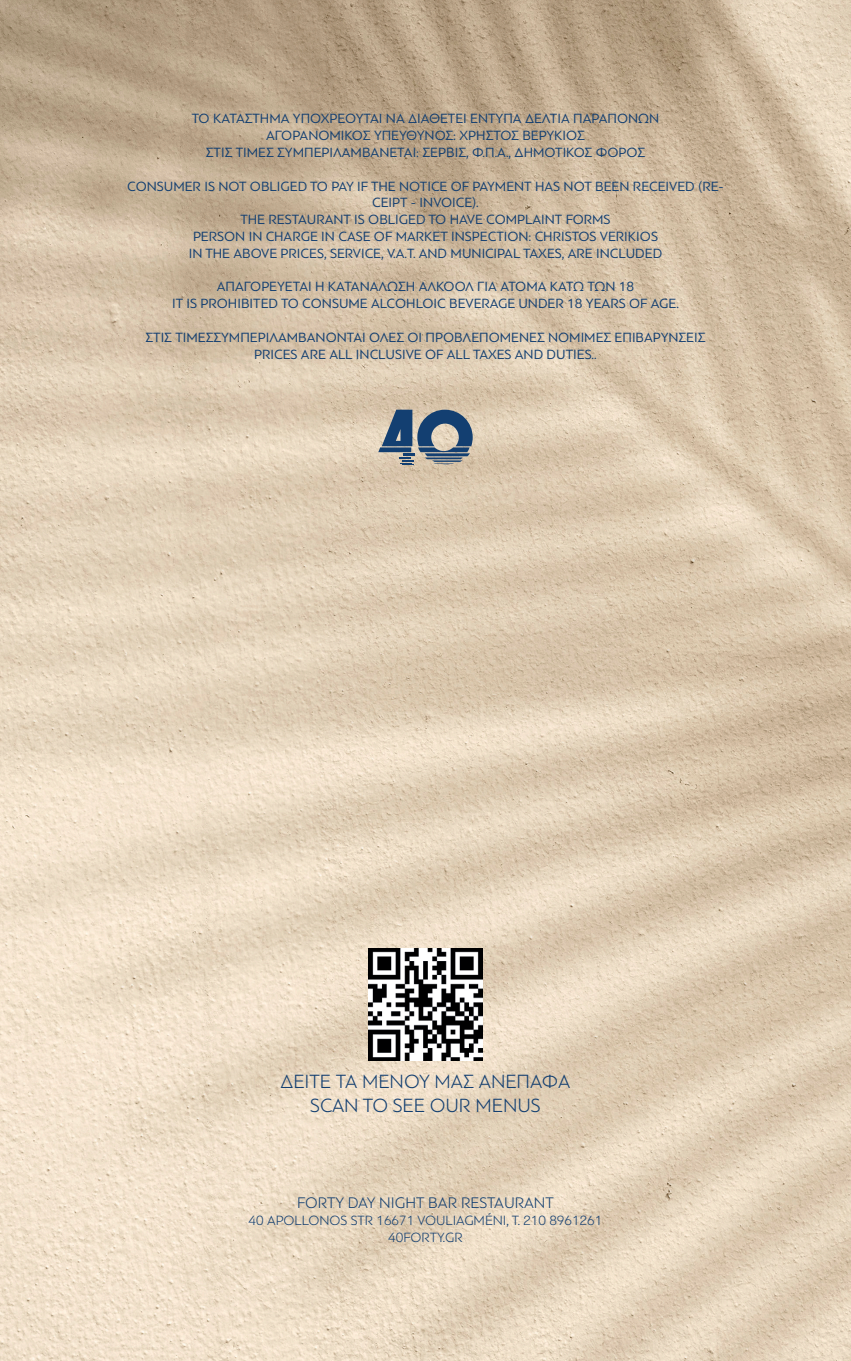
<style>
.page{position:relative;width:851px;height:1361px;background:#fff}
.page>*{position:absolute;margin:0;border:0;box-sizing:border-box;transform-origin:0 0}
.t1{font:300 20px "PF Bague Sans Pro";color:#133f71}
.t2{font:300 16px "PF Bague Sans Pro";color:#133f71}
.t3{font:14px/16.8px "PF Bague Sans Pro";color:#133f71;text-align:center}
.t4{font:300 14px "PF Bague Sans Pro";color:#133f71}
</style>
<div class="page">
<img style="left:0;top:0;width:850px;height:1361px">
<img style="left:369px;top:948px;width:113px;height:113px">
<svg style="left:378px;top:410px;width:94px;height:56px;background:#778592"></svg>
<p class="t3" style="left:192px;top:110px;width:469px">ΤΟ ΚΑΤΆΣΤΗΜΑ ΥΠΟΧΡΕΟΎΤΑΙ ΝΑ ΔΙΑΘΈΤΕΙ ΈΝΤΥΠΑ ΔΕΛΤΊΑ ΠΑΡΑΠΌΝΩΝ</p>
<p class="t3" style="left:266px;top:127px;width:320px">ΑΓΟΡΑΝΟΜΙΚΌΣ ΥΠΕΎΘΥΝΟΣ: ΧΡΉΣΤΟΣ ΒΕΡΎΚΙΟΣ</p>
<p class="t3" style="left:206px;top:144px;width:440px">ΣΤΙΣ ΤΙΜΈΣ ΣΥΜΠΕΡΙΛΑΜΒΆΝΕΤΑΙ: ΣΈΡΒΙΣ, Φ.Π.Α., ΔΗΜΟΤΙΚΌΣ ΦΌΡΟΣ</p>
<p class="t3" style="left:127px;top:178px;width:598px">CONSUMER IS NOT OBLIGED TO PAY IF THE NOTICE OF PAYMENT HAS NOT BEEN RECEIVED (RE-<br>CEIPT - INVOICE).</p>
<p class="t3" style="left:240px;top:211px;width:371px">THE RESTAURANT IS OBLIGED TO HAVE COMPLAINT FORMS</p>
<p class="t3" style="left:193px;top:228px;width:466px">PERSON IN CHARGE IN CASE OF MARKET INSPECTION: CHRISTOS VERIKIOS</p>
<p class="t3" style="left:189px;top:245px;width:475px">IN THE ABOVE PRICES, SERVICE, V.A.T. AND MUNICIPAL TAXES, ARE INCLUDED</p>
<p class="t3" style="left:217px;top:278px;width:419px">AΠΑΓΟΡΕΎΕΤΑΙ Η ΚΑΤΑΝΆΛΩΣΗ ΑΛΚΌΟΛ ΓΙΑ ΆΤΟΜΑ ΚΆΤΩ ΤΩΝ 18</p>
<p class="t3" style="left:172px;top:295px;width:508px">IT IS PROHIBITED TO CONSUME ALCOHLOIC BEVERAGE UNDER 18 YEARS OF AGE.</p>
<p class="t3" style="left:145px;top:329px;width:561px">ΣΤΙΣ ΤΙΜΈΣΣΥΜΠΕΡΙΛΑΜΒΆΝΟΝΤΑΙ ΌΛΕΣ ΟΙ ΠΡΟΒΛΕΠΌΜΕΝΕΣ ΝΌΜΙΜΕΣ ΕΠΙΒΑΡΎΝΣΕΙΣ</p>
<p class="t3" style="left:254px;top:346px;width:344px">PRICES ARE ALL INCLUSIVE OF ALL TAXES AND DUTIES..</p>
<p class="t1" style="left:280px;top:1070px;width:291px">ΔΕΙΤΕ ΤΑ ΜΕΝΟΥ ΜΑΣ ΑΝΕΠΑΦΑ</p>
<p class="t1" style="left:310px;top:1094px;width:232px">SCAN TO SEE OUR MENUS</p>
<p class="t2" style="left:297px;top:1193px;width:258px">FORTY DAY NIGHT BAR RESTAURANT</p>
<p class="t4" style="left:248px;top:1212px;width:355px">40 APOLLONOS STR 16671 VOULIAGMÉNI, T. 210 8961261</p>
<p class="t4" style="left:388px;top:1229px;width:76px">40FORTY.GR</p>
</div>
